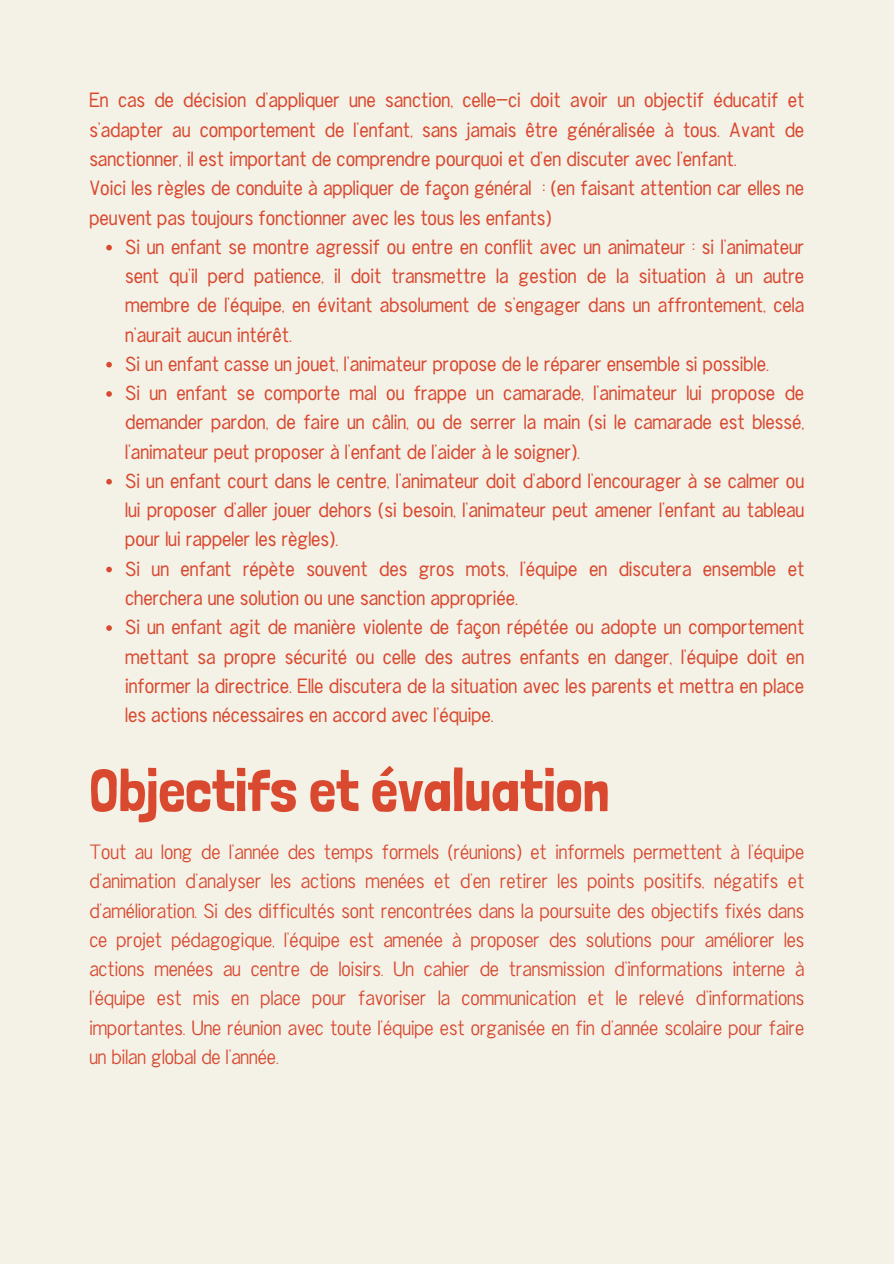
<style>
.page{position:relative;width:894px;height:1264px;background:#fff}
.page>*{position:absolute;margin:0;border:0;box-sizing:border-box;transform-origin:0 0}
.t1{font:60px "Londrina Solid";color:#d9492f}
.t2{font:21px/29.2px "Chester Sans";color:#d9492f;text-align:justify}
.t3{font:300 21px/29.2px "Chester Sans";color:#d9492f;text-align:justify}
</style>
<div class="page">
<div style="left:0;top:0;width:893px;height:1263px;background:#f4f1e7"></div>
<svg style="left:106px;top:245px;width:6px;height:5px"></svg>
<svg style="left:106px;top:362px;width:6px;height:5px"></svg>
<svg style="left:106px;top:391px;width:6px;height:6px"></svg>
<svg style="left:106px;top:479px;width:6px;height:5px"></svg>
<svg style="left:106px;top:566px;width:6px;height:6px"></svg>
<svg style="left:106px;top:625px;width:6px;height:6px"></svg>
<p class="t2" style="left:89px;top:86px;width:716px">En cas de décision d’appliquer une sanction, celle-ci doit avoir un objectif éducatif et s'adapter au comportement de l'enfant, sans jamais être généralisée à tous. Avant de sanctionner, il est important de comprendre pourquoi et d'en discuter avec l'enfant.</p>
<p class="t2" style="left:89px;top:174px;width:716px">Voici les règles de conduite à appliquer de façon général : (en faisant attention car elles ne peuvent pas toujours fonctionner avec les tous les enfants)</p>
<p class="t2" style="left:125px;top:233px;width:680px">Si un enfant se montre agressif ou entre en conflit avec un animateur : si l’animateur sent qu’il perd patience, il doit transmettre la gestion de la situation à un autre membre de l'équipe, en évitant absolument de s’engager dans un affrontement, cela n'aurait aucun intérêt.</p>
<p class="t2" style="left:125px;top:350px;width:645px">Si un enfant casse un jouet, l’animateur propose de le réparer ensemble si possible.</p>
<p class="t2" style="left:125px;top:379px;width:680px">Si un enfant se comporte mal ou frappe un camarade, l’animateur lui propose de demander pardon, de faire un câlin, ou de serrer la main (si le camarade est blessé, l’animateur peut proposer à l’enfant de l'aider à le soigner).</p>
<p class="t2" style="left:125px;top:467px;width:680px">Si un enfant court dans le centre, l’animateur doit d’abord l’encourager à se calmer ou lui proposer d'aller jouer dehors (si besoin, l’animateur peut amener l'enfant au tableau pour lui rappeler les règles).</p>
<p class="t2" style="left:125px;top:554px;width:680px">Si un enfant répète souvent des gros mots, l’équipe en discutera ensemble et cherchera une solution ou une sanction appropriée.</p>
<p class="t2" style="left:125px;top:613px;width:680px">Si un enfant agit de manière violente de façon répétée ou adopte un comportement mettant sa propre sécurité ou celle des autres enfants en danger, l’équipe doit en informer la directrice. Elle discutera de la situation avec les parents et mettra en place les actions nécessaires en accord avec l'équipe.</p>
<h1 class="t1" style="left:89px;top:754px;width:521px">Objectifs et évaluation</h1>
<p class="t3" style="left:89px;top:838px;width:716px">Tout au long de l’année des temps formels (réunions) et informels permettent à l’équipe d’animation d’analyser les actions menées et d’en retirer les points positifs, négatifs et d’amélioration. Si des difficultés sont rencontrées dans la poursuite des objectifs fixés dans ce projet pédagogique, l’équipe est amenée à proposer des solutions pour améliorer les actions menées au centre de loisirs. Un cahier de transmission d’informations interne à l’équipe est mis en place pour favoriser la communication et le relevé d’informations importantes. Une réunion avec toute l’équipe est organisée en fin d’année scolaire pour faire un bilan global de l’année.</p>
</div>
